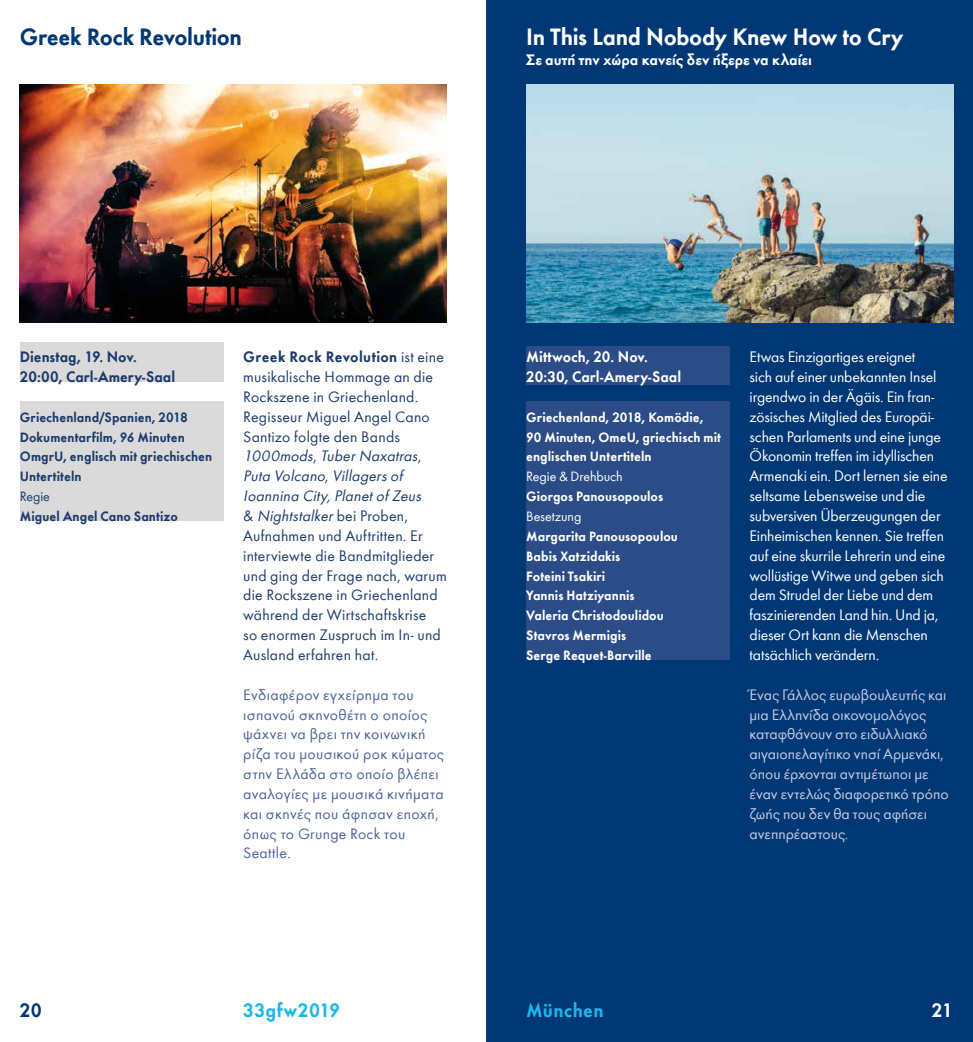
<style>
.page{position:relative;width:973px;height:1042px;background:#fff}
.page>*{position:absolute;margin:0;border:0;box-sizing:border-box;transform-origin:0 0}
.t1{font:600 24.5px "Futura Greek";letter-spacing:-.02em;color:#fff}
.t2{font:600 24.5px "Futura Greek";letter-spacing:-.02em;color:#003875}
.t3{font:600 20.12px "Futura Greek";letter-spacing:.005em;color:#1db6eb}
.t4{font:600 20.12px "Futura Greek";color:#003875}
.t5{font:600 20.12px "Futura Greek";color:#fff}
.t6{font:15.75px/19.8px "Futura Greek";letter-spacing:-.01em;color:#fff}
.t7{font:15.75px/19.8px "Futura Greek";letter-spacing:.015em;color:#1c3b6b}
.t8{font:15.75px/19.8px "Futura Greek";letter-spacing:.02em;color:#4d6499}
.t9{font:15.75px/19.8px "Futura Greek";letter-spacing:-.005em;color:#c8cce2}
.t10{font:600 15.75px/19.8px "Futura Greek";letter-spacing:-.005em;color:#fff}
.t11{font:600 15.75px/19.8px "Futura Greek";letter-spacing:-.005em;color:#1c3b6b}
.t12{font:600 14px/19.8px "Futura Greek";color:#fff}
.t13{font:600 14px/19.8px "Futura Greek";color:#1c3b6b}
.t14{font:14px "Futura Greek";letter-spacing:-.005em;color:#fff}
.t15{font:14px "Futura Greek";letter-spacing:-.005em;color:#1c3b6b}
.s1{font-weight:600}
.s2{font-style:italic}
</style>
<div class="page">
<div style="left:486px;top:0;width:486px;height:1042px;background:#003875"></div>
<div style="left:20px;top:342px;width:203px;height:40px;background:#dadada"></div>
<div style="left:20px;top:402px;width:203px;height:119px;background:#dadada"></div>
<div style="left:526px;top:346px;width:203px;height:39px;background:#2b4c86"></div>
<div style="left:526px;top:402px;width:203px;height:258px;background:#2b4c86"></div>
<img style="left:20px;top:84px;width:426px;height:238px">
<img style="left:526px;top:84px;width:426px;height:238px">
<h1 class="t2" style="left:20px;top:22px;width:224px">Greek Rock Revolution</h1>
<h1 class="t1" style="left:526px;top:22px;width:379px">In This Land Nobody Knew How to Cry</h1>
<p class="t10" style="left:526px;top:49px;width:287px">Σε αυτή την χώρα κανείς δεν ήξερε να κλαίει</p>
<p class="t11" style="left:20px;top:347px;width:157px">Dienstag, 19. Nov.<br>20:00, Carl-Amery-Saal</p>
<p class="t13" style="left:20px;top:407px;width:194px">Griechenland/Spanien, 2018<br>Dokumentarfilm, 96 Minuten<br>OmgrU, englisch mit griechischen<br>Untertiteln</p>
<p class="t15" style="left:20px;top:489px;width:32px">Regie</p>
<p class="t13" style="left:20px;top:506px;width:160px">Miguel Angel Cano Santizo</p>
<p class="t7" style="left:243px;top:347px;width:205px"><span class="s1">Greek Rock Revolution</span> ist eine musikalische Hommage an die<br>Rockszene in Griechenland.<br>Regisseur Miguel Angel Cano<br>Santizo folgte den Bands<br><span class="s2">1000mods</span>, <span class="s2">Tuber Naxatras</span>,<br><span class="s2">Puta Volcano</span>, <span class="s2">Villagers of<br>Ioannina City, Planet of Zeus<br></span>&amp; <span class="s2">Nightstalker</span> bei Proben,<br>Aufnahmen und Auftritten. Er interviewte die Bandmitglieder und ging der Frage nach, warum die Rockszene in Griechenland während der Wirtschaftskrise<br>so enormen Zuspruch im In- und<br>Ausland erfahren hat.</p>
<p class="t8" style="left:243px;top:685px;width:202px">Ενδιαφέρον εγχείρημα του ισπανού σκηνοθέτη ο οποίος ψάχνει να βρει την κοινωνική ρίζα του μουσικού ροκ κύματος στην Ελλάδα στο οποίο βλέπει αναλογίες με μουσικά κινήματα και σκηνές που άφησαν εποχή, όπως το Grunge Rock του<br>Seattle.</p>
<p class="t10" style="left:526px;top:347px;width:156px">Mittwoch, 20. Nov.<br>20:30, Carl-Amery-Saal</p>
<p class="t12" style="left:526px;top:407px;width:196px">Griechenland, 2018, Komödie,<br>90 Minuten, OmeU, griechisch mit englischen Untertiteln</p>
<p class="t14" style="left:526px;top:469px;width:98px">Regie &amp; Drehbuch</p>
<p class="t12" style="left:526px;top:486px;width:138px">Giorgos Panousopoulos</p>
<p class="t14" style="left:526px;top:509px;width:57px">Besetzung</p>
<p class="t12" style="left:526px;top:526px;width:153px">Margarita Panousopoulou<br>Babis Xatzidakis<br>Foteini Tsakiri<br>Yannis Hatziyannis<br>Valeria Christodoulidou<br>Stavros Mermigis<br>Serge Requet-Barville</p>
<p class="t6" style="left:749px;top:347px;width:199px">Etwas Einzigartiges ereignet<br>sich auf einer unbekannten Insel irgendwo in der Ägäis. Ein fran&shy;zösisches Mitglied des Europäi&shy;schen Parlaments und eine junge<br>Ökonomin treffen im idyllischen<br>Armenaki ein. Dort lernen sie eine seltsame Lebensweise und die subversiven Überzeugungen der<br>Einheimischen kennen. Sie treffen auf eine skurrile Lehrerin und eine wollüstige Witwe und geben sich dem Strudel der Liebe und dem faszinierenden Land hin. Und ja, dieser Ort kann die Menschen tatsächlich verändern.</p>
<p class="t9" style="left:749px;top:685px;width:201px">Ένας Γάλλος ευρωβουλευτής και μια Ελληνίδα οικονομολόγος καταφθάνουν στο ειδυλλιακό αιγαιοπελαγίτικο νησί Αρμενάκι, όπου έρχονται αντιμέτωποι με έναν εντελώς διαφορετικό τρόπο ζωής που δεν θα τους αφήσει ανεπηρέαστους.</p>
<p class="t4" style="left:20px;top:999px;width:24px">20</p>
<p class="t3" style="left:243px;top:999px;width:99px">33gfw2019</p>
<p class="t3" style="left:526px;top:999px;width:79px">München</p>
<p class="t5" style="left:931px;top:999px;width:23px">21</p>
</div>
